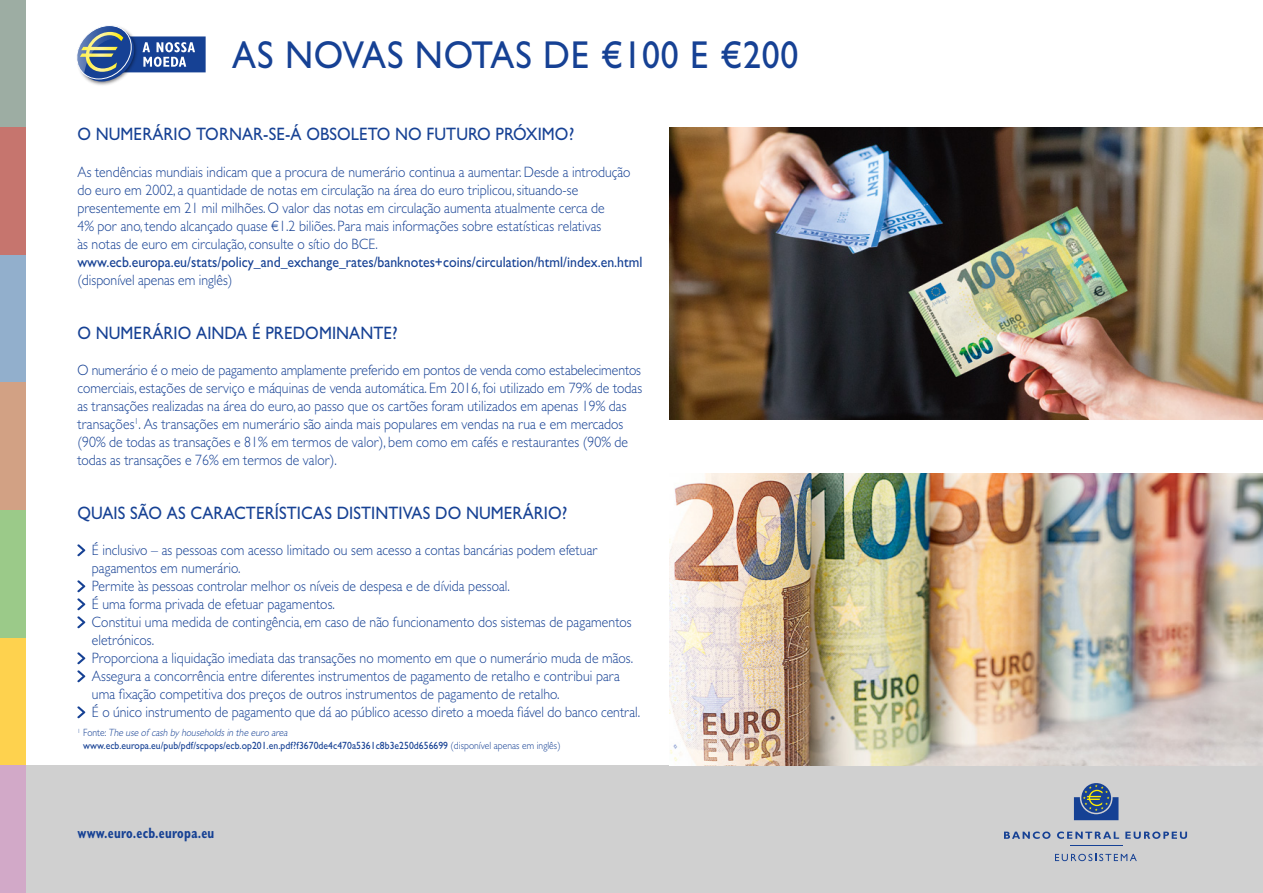
<style>
.page{position:relative;width:1263px;height:893px;background:#fff}
.page>*{position:absolute;margin:0;border:0;box-sizing:border-box;transform-origin:0 0}
.t1{font:500 39px "Gill Sans MT Pro";letter-spacing:.02em;color:#164194;scale:.92 1}
.t2{font:500 18px "Gill Sans MT Pro";letter-spacing:.005em;color:#164194;scale:.92 1}
.t3{font:300 15px/18px "Gill Sans MT Pro";letter-spacing:.005em;color:#164194;scale:.92 1}
.t4{font:500 15px "Gill Sans MT Pro";color:#164194;scale:.92 1}
.t5{font:700 condensed 15px "Gill Sans MT Pro";letter-spacing:.02em;color:#164194;scale:.85 1}
.t6{font:500 10.5px/12.6px "Gill Sans MT Pro";letter-spacing:.005em;color:#164194;scale:.92 1}
.s1{font-weight:300}
.s2{font-weight:300;font-style:italic}
</style>
<div class="page">
<div style="left:0;top:765px;width:1263px;height:128px;background:#d0d0d0"></div>
<img style="left:670px;top:128px;width:593px;height:291px">
<img style="left:670px;top:473px;width:593px;height:292px">
<img style="left:90px;top:82px;width:25px;height:3px">
<svg style="left:77px;top:25px;width:129px;height:57px"></svg>
<svg style="left:1074px;top:784px;width:44px;height:36px"></svg>
<hr style="left:1070px;top:845px;width:52px;height:1px;background:#164194">
<svg style="left:1004px;top:831px;width:46px;height:8px"></svg>
<svg style="left:1057px;top:831px;width:62px;height:8px"></svg>
<svg style="left:1125px;top:831px;width:62px;height:8px"></svg>
<svg style="left:1055px;top:854px;width:82px;height:7px"></svg>
<svg style="left:77px;top:544px;width:8px;height:12px"></svg>
<svg style="left:77px;top:580px;width:8px;height:12px"></svg>
<svg style="left:77px;top:598px;width:8px;height:12px"></svg>
<svg style="left:77px;top:616px;width:8px;height:12px"></svg>
<svg style="left:77px;top:652px;width:8px;height:12px"></svg>
<svg style="left:77px;top:670px;width:8px;height:12px"></svg>
<svg style="left:77px;top:706px;width:8px;height:12px"></svg>
<div style="left:0;top:0;width:26px;height:128px;background:#9dada3"></div>
<div style="left:0;top:128px;width:26px;height:127px;background:#c6756e"></div>
<div style="left:0;top:255px;width:26px;height:128px;background:#92afcc"></div>
<div style="left:0;top:383px;width:26px;height:127px;background:#d2a184"></div>
<div style="left:0;top:510px;width:26px;height:128px;background:#9bca89"></div>
<div style="left:0;top:638px;width:26px;height:127px;background:#fed24e"></div>
<div style="left:0;top:765px;width:26px;height:128px;background:#d2a9c8"></div>
<h1 class="t1" style="left:232px;top:32px;width:617px">AS NOVAS NOTAS DE €100 E €200</h1>
<p class="t2" style="left:77px;top:124px;width:541px">O NUMERÁRIO TORNAR-SE-Á OBSOLETO NO FUTURO PRÓXIMO?</p>
<p class="t3" style="left:77px;top:163px;width:603px">As tendências mundiais indicam que a procura de numerário continua a aumentar. Desde a introdução do euro em 2002, a quantidade de notas em circulação na área do euro triplicou, situando-se presentemente em 21 mil milhões. O valor das notas em circulação aumenta atualmente cerca de<br>4% por ano, tendo alcançado quase €1.2 biliões. Para mais informações sobre estatísticas relativas<br>às notas de euro em circulação, consulte o sítio do BCE.</p>
<p class="t4" style="left:77px;top:253px;width:616px">www.ecb.europa.eu/stats/policy_and_exchange_rates/banknotes+coins/circulation/html/index.en.html</p>
<p class="t3" style="left:77px;top:271px;width:170px">(disponível apenas em inglês)</p>
<p class="t2" style="left:77px;top:322px;width:350px">O NUMERÁRIO AINDA É PREDOMINANTE?</p>
<p class="t3" style="left:77px;top:361px;width:615px">O numerário é o meio de pagamento amplamente preferido em pontos de venda como estabelecimentos comerciais, estações de serviço e máquinas de venda automática. Em 2016, foi utilizado em 79% de todas as transações realizadas na área do euro, ao passo que os cartões foram utilizados em apenas 19% das transações<sup>1</sup>. As transações em numerário são ainda mais populares em vendas na rua e em mercados (90% de todas as transações e 81% em termos de valor), bem como em cafés e restaurantes (90% de todas as transações e 76% em termos de valor).</p>
<p class="t2" style="left:77px;top:502px;width:534px">QUAIS SÃO AS CARACTERÍSTICAS DISTINTIVAS DO NUMERÁRIO?</p>
<p class="t3" style="left:92px;top:541px;width:597px">É inclusivo – as pessoas com acesso limitado ou sem acesso a contas bancárias podem efetuar pagamentos em numerário.<br>Permite às pessoas controlar melhor os níveis de despesa e de dívida pessoal.<br>É uma forma privada de efetuar pagamentos.<br>Constitui uma medida de contingência, em caso de não funcionamento dos sistemas de pagamentos eletrónicos.<br>Proporciona a liquidação imediata das transações no momento em que o numerário muda de mãos.<br>Assegura a concorrência entre diferentes instrumentos de pagamento de retalho e contribui para uma fixação competitiva dos preços de outros instrumentos de pagamento de retalho.<br>É o único instrumento de pagamento que dá ao público acesso direto a moeda fiável do banco central.</p>
<p class="t6" style="left:83px;top:726px;width:520px;text-indent:-6px"><sup>1</sup> <span class="s1">F o n t e :</span> <span class="s2">The use of cash by householdsin the euro area </span>www.ecb.europa.eu/pub/pdf/scpops/ecb.op201.en.pdf?f3670de4c470a5361c8b3e250d656699 <span class="s1">(disponível apenas em inglês)</span></p>
<p class="t5" style="left:77px;top:824px;width:163px">www.euro.ecb.europa.eu</p>
</div>
